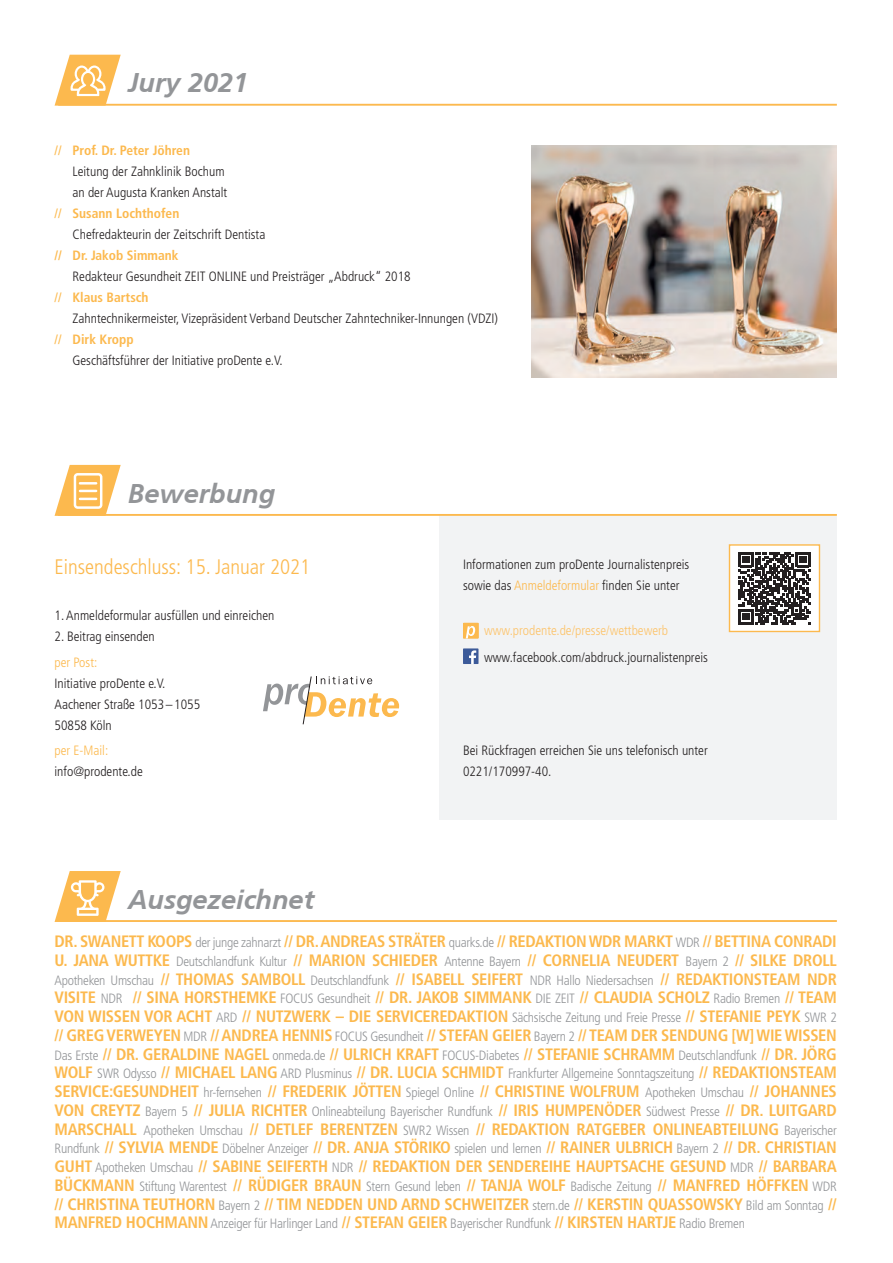
<style>
.page{position:relative;width:893px;height:1263px;background:#fff}
.page>*{position:absolute;margin:0;border:0;box-sizing:border-box;transform-origin:0 0}
.t1{font:italic 700 27px "Frutiger CE";color:#939598}
.t2{font:300 condensed 21px "Frutiger LT Std";color:#fcb94e}
.t3{font:700 condensed 16.5px/18.8px "Frutiger LT Std";letter-spacing:-.02em;color:#fcb94e;text-align:justify}
.t4{font:300 condensed 13.5px/21px "Frutiger LT Std";color:#231f20}
.t5{font:300 condensed 13.5px "Frutiger LT Std";letter-spacing:-.02em;color:#939598}
.t6{font:700 condensed 13.5px "Frutiger LT Std";color:#fcb94e}
.t7{font:300 condensed 13.5px "Frutiger LT Std";color:#fdc369}
.t8{font:300 condensed 13.5px "Frutiger LT Std";color:#fcb94e}
.s1{font-weight:400}
.s2{font-weight:400;color:#fcb94e}
.s3{font-weight:700;color:#fcb94e}
.s4{color:#fcb94e}
.s5{font-weight:300;font-size:13.5px;color:#939598}
.s6{font-weight:700;font-size:16.5px;color:#fcb94e}
</style>
<div class="page">
<div style="left:439px;top:514px;width:398px;height:305px;background:#f2f3f4"></div>
<svg style="left:263px;top:676px;width:136px;height:49px"></svg>
<div style="left:463px;top:623px;width:16px;height:15px;background:#fcb94e"></div>
<svg style="left:466px;top:626px;width:9px;height:12px"></svg>
<hr style="left:60px;top:920px;width:777px;height:2px;background:#fcb94e">
<hr style="left:58px;top:514px;width:779px;height:2px;background:#fcb94e">
<hr style="left:58px;top:104px;width:779px;height:2px;background:#fcb94e">
<svg style="left:55px;top:55px;width:66px;height:51px"></svg>
<svg style="left:55px;top:465px;width:66px;height:51px"></svg>
<svg style="left:55px;top:871px;width:66px;height:51px"></svg>
<svg style="left:463px;top:648px;width:16px;height:16px"></svg>
<div style="left:729px;top:545px;width:90px;height:86px;background:#fff"></div>
<svg style="left:738px;top:552px;width:73px;height:72px"></svg>
<div style="left:729px;top:544px;width:91px;height:88px;border:1px solid #fcb94e"></div>
<img style="left:531px;top:146px;width:306px;height:232px">
<h1 class="t1" style="left:128px;top:67px;width:122px">Jury 2021</h1>
<p class="t6" style="left:55px;top:142px;width:137px"><span class="s1">//</span> Prof. Dr. Peter Jöhren</p>
<p class="t4" style="left:73px;top:161px;width:154px">Leitung der Zahnklinik Bochum</p>
<p class="t4" style="left:73px;top:182px;width:156px">an der Augusta Kranken Anstalt</p>
<p class="t6" style="left:55px;top:205px;width:126px"><span class="s1">//</span> Susann Lochthofen</p>
<p class="t4" style="left:73px;top:224px;width:194px">Chefredakteurin der Zeitschrift Dentista</p>
<p class="t6" style="left:55px;top:247px;width:125px">// Dr. Jakob Simmank</p>
<p class="t4" style="left:55px;top:266px;width:358px;text-indent:18px">Redakteur Gesundheit ZEIT ONLINE und Preisträger „Abdruck“ 2018 <span class="s2">//</span> <span class="s3">Klaus Bartsch</span></p>
<p class="t4" style="left:73px;top:308px;width:427px">Zahntechnikermeister, Vizepräsident Verband Deutscher Zahntechniker-Innungen (VDZI)</p>
<p class="t6" style="left:55px;top:331px;width:81px"><span class="s1">//</span> Dirk Kropp</p>
<p class="t4" style="left:73px;top:350px;width:212px">Geschäftsführer der Initiative proDente e.V.</p>
<h1 class="t1" style="left:128px;top:478px;width:149px">Bewerbung</h1>
<p class="t2" style="left:55px;top:555px;width:257px">Einsendeschluss: 15. Januar 2021</p>
<p class="t4" style="left:55px;top:605px;width:221px">1. Anmeldeformular ausfüllen und einreichen</p>
<p class="t4" style="left:55px;top:626px;width:102px">2. Beitrag einsenden</p>
<p class="t8" style="left:55px;top:654px;width:44px">per Post:</p>
<p class="t4" style="left:55px;top:673px;width:147px">Initiative proDente e.V.<br>Aachener Straße 1053–1055<br>50858 Köln</p>
<p class="t8" style="left:55px;top:742px;width:55px">per E-Mail:</p>
<p class="t4" style="left:55px;top:761px;width:90px">info@prodente.de</p>
<h1 class="t1" style="left:128px;top:883px;width:188px">Ausgezeichnet</h1>
<p class="t4" style="left:463px;top:554px;width:228px">Informationen zum proDente Journalistenpreis sowie das <span class="s4">Anmeldeformular</span> finden Sie unter</p>
<p class="t7" style="left:484px;top:623px;width:186px">www.prodente.de/presse/wettbewerb</p>
<p class="t4" style="left:484px;top:647px;width:225px">www.facebook.com/abdruck.journalistenpreis</p>
<p class="t4" style="left:463px;top:740px;width:246px">Bei Rückfragen erreichen Sie uns telefonisch unter<br>0221/170997-40.</p>
<p class="t3" style="left:55px;top:932px;width:784px">DR. SWANETT KOOPS <span class="s5">der junge zahnarzt</span> // DR. ANDREAS STRÄTER <span class="s5">quarks.de</span> // REDAKTION WDR MARKT <span class="s5">WDR</span> // BETTINA CONRADI<br>U. JANA WUTTKE <span class="s5">Deutschlandfunk Kultur</span> // MARION SCHIEDER <span class="s5">Antenne Bayern</span> // CORNELIA NEUDERT <span class="s5">Bayern 2</span> // SILKE DROLL</p>
<p class="t5" style="left:55px;top:972px;width:784px">Apotheken Umschau <span class="s6">// THOMAS SAMBOLL</span> Deutschlandfunk <span class="s6">// ISABELL SEIFERT</span> NDR Hallo Niedersachsen <span class="s6">// REDAKTIONSTEAM NDR</span></p>
<p class="t3" style="left:55px;top:988px;width:784px">VISITE <span class="s5">NDR</span> // SINA HORSTHEMKE <span class="s5">FOCUS Gesundheit</span> // DR. JAKOB SIMMANK <span class="s5">DIE ZEIT</span> // CLAUDIA SCHOLZ <span class="s5">Radio Bremen</span> // TEAM VON WISSEN VOR ACHT <span class="s5">ARD</span> // NUTZWERK – DIE SERVICEREDAKTION <span class="s5">Sächsische Zeitung und Freie Presse</span> // STEFANIE PEYK <span class="s5">SWR 2 </span>// GREG VERWEYEN <span class="s5">MDR</span> // ANDREA HENNIS <span class="s5">FOCUS Gesundheit</span> // STEFAN GEIER <span class="s5">Bayern 2</span> // TEAM DER SENDUNG [W] WIE WISSEN <span class="s5">Das Erste</span> // DR. GERALDINE NAGEL <span class="s5">onmeda.de</span> // ULRICH KRAFT <span class="s5">FOCUS-Diabetes</span> // STEFANIE SCHRAMM <span class="s5">Deutschlandfunk</span> // DR. JÖRG</p>
<p class="t5" style="left:55px;top:1066px;width:784px"><span class="s6">WOLF</span> SWR Odysso <span class="s6">// MICHAEL LANG</span> ARD Plusminus <span class="s6">// DR. LUCIA SCHMIDT</span> Frankfurter Allgemeine Sonntagszeitung <span class="s6">// REDAKTIONSTEAM</span></p>
<p class="t3" style="left:55px;top:1082px;width:784px">SERVICE:GESUNDHEIT <span class="s5">hr-fernsehen</span> // FREDERIK JÖTTEN <span class="s5">Spiegel Online</span> // CHRISTINE WOLFRUM <span class="s5">Apotheken Umschau</span> // JOHANNES</p>
<p class="t5" style="left:55px;top:1103px;width:784px"><span class="s6">VON CREYTZ</span> Bayern 5 <span class="s6">// JULIA RICHTER</span> Onlineabteilung Bayerischer Rundfunk <span class="s6">// IRIS HUMPENÖDER</span> Südwest Presse <span class="s6">// DR. LUITGARD</span></p>
<p class="t3" style="left:55px;top:1119px;width:784px">MARSCHALL <span class="s5">Apotheken Umschau</span> // DETLEF BERENTZEN <span class="s5">SWR2 Wissen</span> // REDAKTION RATGEBER ONLINEABTEILUNG <span class="s5">Bayerischer Rundfunk</span> // SYLVIA MENDE <span class="s5">Döbelner Anzeiger</span> // DR. ANJA STÖRIKO <span class="s5">spielen und lernen</span> // RAINER ULBRICH <span class="s5">Bayern 2</span> // DR. CHRISTIAN GUHT <span class="s5">Apotheken Umschau</span> // SABINE SEIFERTH <span class="s5">NDR</span> // REDAKTION DER SENDEREIHE HAUPTSACHE GESUND <span class="s5">MDR</span> // BARBARA</p>
<p class="t5" style="left:55px;top:1178px;width:784px"><span class="s6">BÜCKMANN</span> Stiftung Warentest <span class="s6">// RÜDIGER BRAUN</span> Stern Gesund leben <span class="s6">// TANJA WOLF</span> Badische Zeitung <span class="s6">// MANFRED HÖFFKEN</span> WDR</p>
<p class="t3" style="left:55px;top:1194px;width:784px">// CHRISTINA TEUTHORN <span class="s5">Bayern 2</span> // TIM NEDDEN UND ARND SCHWEITZER <span class="s5">stern.de</span> // KERSTIN QUASSOWSKY <span class="s5">Bild am Sonntag</span> //</p>
<p class="t5" style="left:55px;top:1216px;width:692px"><span class="s6">MANFRED HOCHMANN</span> Anzeiger für Harlinger Land <span class="s6">// STEFAN GEIER</span> Bayerischer Rundfunk <span class="s6">// KIRSTEN HARTJE</span> Radio Bremen</p>
</div>
